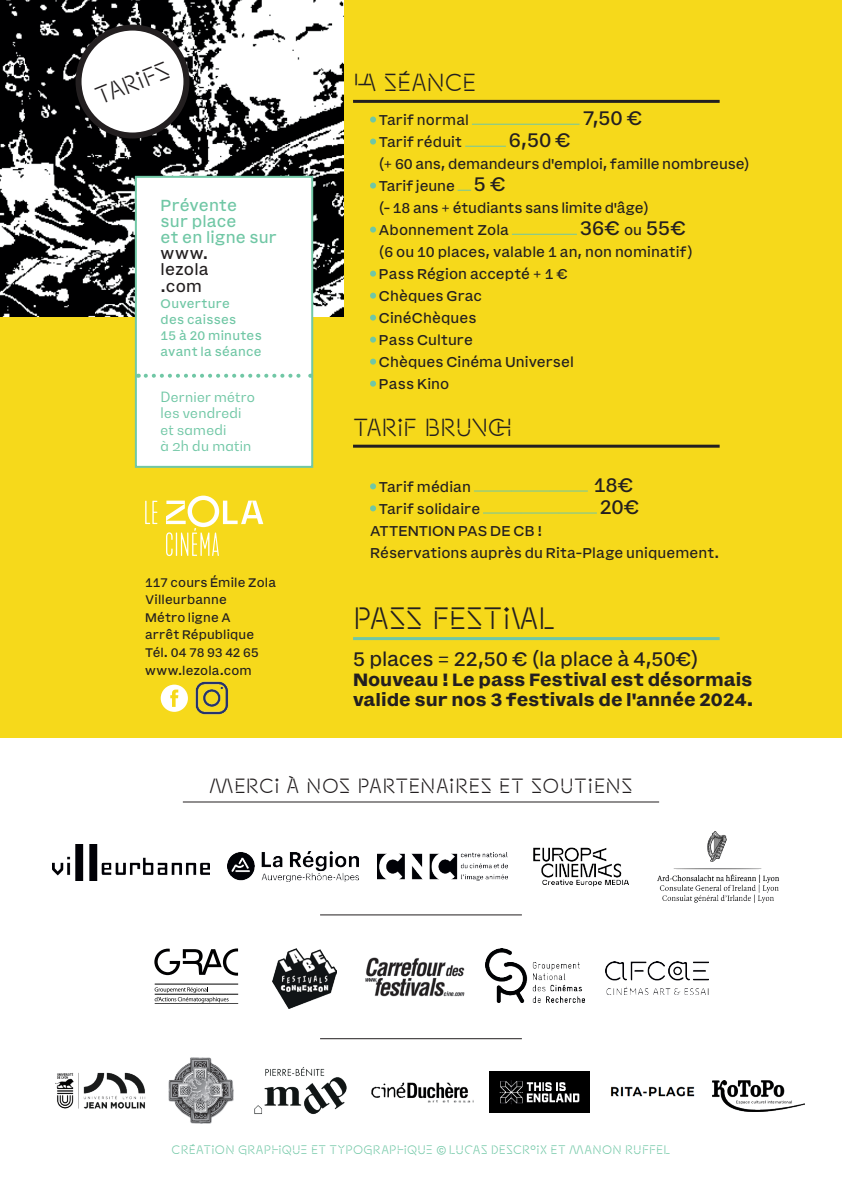
<style>
.page{position:relative;width:842px;height:1191px;background:#fff}
.page>*{position:absolute;margin:0;border:0;box-sizing:border-box;transform-origin:0 0}
.t1{font:30px "Clock";color:#231f20}
.t2{font:24px "Clock";letter-spacing:.005em;color:#231f20}
.t3{font:22px "Basically Sans";letter-spacing:-.015em;color:#231f20}
.t4{font:700 20px/20px "Basically Sans";color:#231f20}
.t5{font:20px "Clock";color:#231f20}
.t6{font:18px/16.2px "Basically Sans";letter-spacing:.01em;color:#70c7a5}
.t7{font:18px/16.2px "Basically Sans";letter-spacing:.01em;color:#231f20;text-align:justify}
.t8{font:16px/22px "Basically Sans";letter-spacing:.005em;color:#231f20}
.t9{font:14px/17.6px "Basically Sans";letter-spacing:.01em;color:#231f20}
.t10{font:14px/16.2px "Basically Sans";letter-spacing:.02em;color:#70c7a5}
.t11{font:14px/16.2px "Bw Gradual";letter-spacing:.02em;color:#70c7a5}
.t12{font:12px "Clock";letter-spacing:.025em;color:#70c7a5}
.s1{font-size:22px}
.s2{font-size:16px}
.s3{font-family:"Basically Sans"}
</style>
<div class="page">
<div style="left:0;top:0;width:842px;height:737px;background:#f6d91b"></div>
<img style="left:0;top:0;width:343px;height:316px">
<hr style="left:183px;top:801px;width:476px;height:1px;background:#231f20">
<div style="left:135px;top:176px;width:178px;height:292px;background:#fff;border:2px solid #70c7a5"></div>
<hr style="left:353px;top:100px;width:367px;height:3px;background:#231f20">
<hr style="left:353px;top:445px;width:367px;height:3px;background:#231f20">
<hr style="left:353px;top:637px;width:367px;height:3px;background:#70c7a5">
<svg style="left:370px;top:117px;width:6px;height:6px"></svg>
<hr style="left:472px;top:124px;width:108px;height:1px;background:#70c7a5">
<svg style="left:370px;top:139px;width:6px;height:6px"></svg>
<hr style="left:465px;top:146px;width:41px;height:1px;background:#70c7a5">
<svg style="left:370px;top:183px;width:6px;height:6px"></svg>
<svg style="left:458px;top:190px;width:13px;height:1px"></svg>
<svg style="left:370px;top:227px;width:6px;height:6px"></svg>
<hr style="left:512px;top:234px;width:65px;height:1px;background:#70c7a5">
<svg style="left:370px;top:271px;width:6px;height:6px"></svg>
<svg style="left:370px;top:293px;width:6px;height:6px"></svg>
<svg style="left:370px;top:315px;width:6px;height:6px"></svg>
<svg style="left:370px;top:337px;width:6px;height:6px"></svg>
<svg style="left:370px;top:359px;width:6px;height:6px"></svg>
<svg style="left:370px;top:381px;width:6px;height:6px"></svg>
<svg style="left:370px;top:483px;width:6px;height:6px"></svg>
<hr style="left:474px;top:490px;width:38px;height:1px;background:#70c7a5">
<hr style="left:512px;top:490px;width:38px;height:1px;background:#70c7a5">
<hr style="left:550px;top:490px;width:38px;height:1px;background:#70c7a5">
<svg style="left:370px;top:505px;width:6px;height:6px"></svg>
<hr style="left:483px;top:512px;width:38px;height:1px;background:#70c7a5">
<hr style="left:521px;top:512px;width:38px;height:1px;background:#70c7a5">
<hr style="left:559px;top:512px;width:38px;height:1px;background:#70c7a5">
<svg style="left:161px;top:684px;width:27px;height:28px"></svg>
<svg style="left:145px;top:501px;width:12px;height:23px"></svg>
<svg style="left:166px;top:495px;width:97px;height:61px"></svg>
<div style="left:79px;top:28px;width:107px;height:107px;background:#fff;border-radius:50%"></div>
<div style="left:76px;top:25px;width:113px;height:113px;border:6px solid #231f20;border-radius:50%"></div>
<svg style="left:146px;top:374px;width:165px;height:4px"></svg>
<img style="left:195px;top:681px;width:34px;height:34px">
<img style="left:53px;top:844px;width:156px;height:36px">
<img style="left:228px;top:851px;width:131px;height:30px">
<hr style="left:320px;top:914px;width:202px;height:1px;background:#231f20">
<img style="left:377px;top:853px;width:131px;height:27px">
<img style="left:533px;top:847px;width:96px;height:40px">
<img style="left:657px;top:831px;width:122px;height:72px">
<img style="left:272px;top:948px;width:65px;height:60px">
<img style="left:365px;top:957px;width:100px;height:40px">
<img style="left:485px;top:948px;width:100px;height:54px">
<svg style="left:154px;top:948px;width:84px;height:27px"></svg>
<hr style="left:155px;top:993px;width:83px;height:1px;background:#000001">
<hr style="left:155px;top:983px;width:83px;height:1px;background:#000001">
<hr style="left:155px;top:1003px;width:83px;height:1px;background:#000001">
<svg style="left:155px;top:987px;width:74px;height:15px"></svg>
<img style="left:606px;top:961px;width:102px;height:33px">
<img style="left:55px;top:1072px;width:91px;height:37px">
<img style="left:169px;top:1057px;width:65px;height:66px">
<img style="left:254px;top:1067px;width:93px;height:47px">
<img style="left:371px;top:1077px;width:119px;height:29px">
<img style="left:712px;top:1080px;width:93px;height:31px">
<img style="left:490px;top:1071px;width:99px;height:41px">
<img style="left:611px;top:1086px;width:84px;height:11px">
<hr style="left:320px;top:1038px;width:202px;height:1px;background:#231f20">
<h2 class="t2" style="left:90px;top:82px;width:79px;rotate:-22deg">T ARIFS</h2>
<p class="t6" style="left:161px;top:197px;width:118px">Prévente<br>sur place<br>et en ligne sur</p>
<p class="t7" style="left:161px;top:246px;width:49px">www. lezola .com</p>
<p class="t10" style="left:161px;top:295px;width:103px">Ouverture<br>des caisses<br>15 à 20 minutes avant la séance</p>
<p class="t11" style="left:161px;top:389px;width:96px">Dernier métro les vendredi et samedi<br>à 2h du matin</p>
<p class="t9" style="left:145px;top:573px;width:132px">117 cours Émile Zola<br>Villeurbanne<br>Métro ligne A<br>arrêt République<br>Tél. 04 78 93 42 65 www.lezola.com</p>
<h2 class="t2" style="left:353px;top:66px;width:124px">LA SÉANCE</h2>
<p class="t8" style="left:379px;top:109px;width:92px">Tarif normal</p>
<h3 class="t3" style="left:582px;top:106px;width:62px">7,50 €</h3>
<p class="t8" style="left:379px;top:131px;width:85px">Tarif réduit</p>
<h3 class="t3" style="left:509px;top:128px;width:64px">6,50 €</h3>
<p class="t8" style="left:379px;top:153px;width:372px">(+ 60 ans, demandeurs d'emploi, famille nombreuse)<br>Tarif jeune <span class="s1">5 €<br></span>(- 18 ans + étudiants sans limite d'âge)<br>Abonnement Zola</p>
<h3 class="t3" style="left:580px;top:216px;width:108px">36€ <span class="s2">ou</span> 55€</h3>
<p class="t8" style="left:379px;top:241px;width:315px">(6 ou 10 places, valable 1 an, non nominatif)<br>Pass Région accepté + 1 €<br>Chèques Grac<br>CinéChèques<br>Pass Culture<br>Chèques Cinéma Universel<br>Pass Kino</p>
<h2 class="t2" style="left:353px;top:411px;width:161px">TARIF BRUNCH</h2>
<p class="t8" style="left:379px;top:476px;width:94px">Tarif médian</p>
<h3 class="t3" style="left:594px;top:473px;width:41px">18€</h3>
<p class="t8" style="left:379px;top:498px;width:103px">Tarif solidaire</p>
<h3 class="t3" style="left:600px;top:495px;width:41px">20€</h3>
<p class="t8" style="left:370px;top:520px;width:351px">ATTENTION PAS DE CB !<br>Réservations auprès du Rita-Plage uniquement.</p>
<h1 class="t1" style="left:353px;top:597px;width:204px">PASS FESTIVAL</h1>
<h3 class="t3" style="left:353px;top:647px;width:347px">5 places = 22,50 € (la place à 4,50€)</h3>
<p class="t4" style="left:353px;top:669px;width:402px">Nouveau ! Le pass Festival est désormais valide sur nos 3 festivals de l'année 2024.</p>
<p class="t5" style="left:209px;top:772px;width:425px">MERCI À NOS PARTENAIRES ET SOUTIENS</p>
<p class="t12" style="left:172px;top:1141px;width:9px">CRÉATION</p>
<p class="t12" style="left:238px;top:1141px;width:17px">GRAPHI</p>
<p class="t12" style="left:282px;top:1141px;width:57px">QUEETTYPO</p>
<p class="t12" style="left:364px;top:1141px;width:17px">GRAPHI</p>
<p class="t12" style="left:407px;top:1141px;width:50px">QUE <span class="s3">©</span> LUCAS</p>
<p class="t12" style="left:491px;top:1141px;width:8px">DESCROIX</p>
<p class="t12" style="left:551px;top:1141px;width:44px">ET MANON</p>
<p class="t12" style="left:625px;top:1141px;width:32px">RUFFEL</p>
</div>
